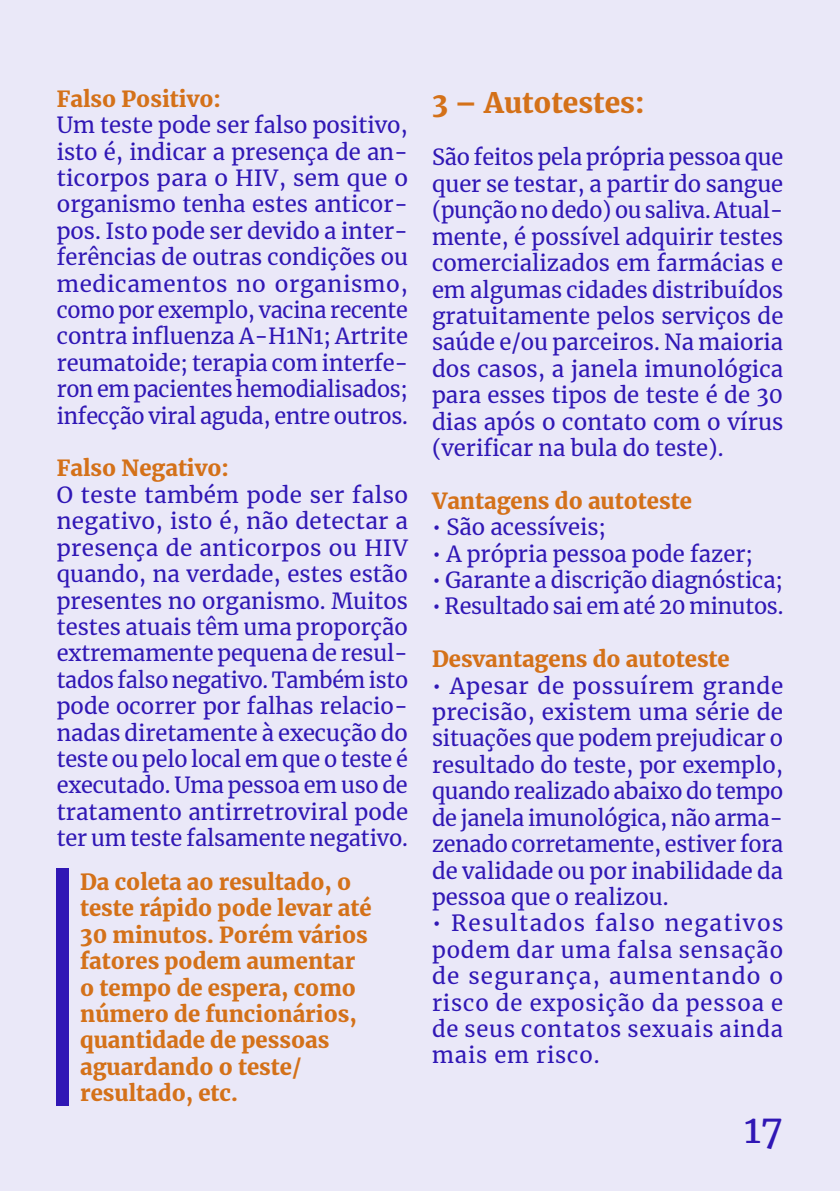
<style>
.page{position:relative;width:840px;height:1191px;background:#fff}
.page>*{position:absolute;margin:0;border:0;box-sizing:border-box;transform-origin:0 0}
.t1{font:38px "Merriweather";color:#3017b5}
.t2{font:900 28px "Merriweather";color:#d47119}
.t3{font:22px/26.4px "Merriweather";color:#3017b5;text-align:justify}
.t4{font:900 22px/26.4px "Merriweather";color:#d47119}
</style>
<div class="page">
<div style="left:0;top:0;width:839px;height:1191px;background:#eae8f8"></div>
<div style="left:57px;top:868px;width:12px;height:238px;background:#3017b5"></div>
<p class="t4" style="left:57px;top:85px;width:166px">Falso Positivo:</p>
<p class="t3" style="left:57px;top:111px;width:353px">Um teste pode ser falso positivo, isto é, indicar a presença de an&shy;ticorpos para o HIV, sem que o organismo tenha estes anticor&shy;pos. Isto pode ser devido a inter&shy;ferências de outras condições ou medicamentos no organismo, como por exemplo, vacina recente contra influenza A-H1N1; Artrite reumatoide; terapia com interfe&shy;ron em pacientes hemodialisados; infecção viral aguda, entre outros.</p>
<p class="t4" style="left:57px;top:454px;width:174px">Falso Negativo:</p>
<p class="t3" style="left:57px;top:481px;width:353px">O teste também pode ser falso negativo, isto é, não detectar a presença de anticorpos ou HIV quando, na verdade, estes estão presentes no organismo. Muitos testes atuais têm uma proporção extremamente pequena de resul&shy;tados falso negativo. Também isto pode ocorrer por falhas relacio&shy;nadas diretamente à execução do teste ou pelo local em que o teste é executado. Uma pessoa em uso de tratamento antirretroviral pode ter um teste falsamente negativo.</p>
<p class="t4" style="left:80px;top:868px;width:293px">Da coleta ao resultado, o teste rápido pode levar até<br>30 minutos. Porém vários fatores podem aumentar o tempo de espera, como número de funcionários, quantidade de pessoas aguardando o teste/ resultado, etc.</p>
<p class="t2" style="left:432px;top:83px;width:214px">3 – Autotestes:</p>
<p class="t3" style="left:432px;top:144px;width:353px">São feitos pela própria pessoa que quer se testar, a partir do sangue (punção no dedo) ou saliva. Atual&shy;mente, é possível adquirir testes comercializados em farmácias e em algumas cidades distribuídos gratuitamente pelos serviços de saúde e/ou parceiros. Na maioria dos casos, a janela imunológica para esses tipos de teste é de 30 dias após o contato com o vírus (verificar na bula do teste).</p>
<p class="t4" style="left:432px;top:487px;width:261px">Vantagens do autoteste</p>
<p class="t3" style="left:432px;top:513px;width:175px">• São acessíveis;</p>
<p class="t3" style="left:432px;top:540px;width:322px">• A própria pessoa pode fazer;</p>
<p class="t3" style="left:432px;top:566px;width:352px">• Garante a discrição diagnóstica;</p>
<p class="t3" style="left:432px;top:592px;width:352px">• Resultado sai em até 20 minutos.</p>
<p class="t4" style="left:432px;top:645px;width:299px">Desvantagens do autoteste</p>
<p class="t3" style="left:432px;top:672px;width:352px">• Apesar de possuírem grande precisão, existem uma série de situações que podem prejudicar o resultado do teste, por exemplo, quando realizado abaixo do tempo de janela imunológica, não arma&shy;zenado corretamente, estiver fora de validade ou por inabilidade da pessoa que o realizou.</p>
<p class="t3" style="left:432px;top:909px;width:353px">• Resultados falso negativos podem dar uma falsa sensação de segurança, aumentando o risco de exposição da pessoa e de seus contatos sexuais ainda mais em risco.</p>
<h1 class="t1" style="left:743px;top:1103px;width:41px">17</h1>
</div>
